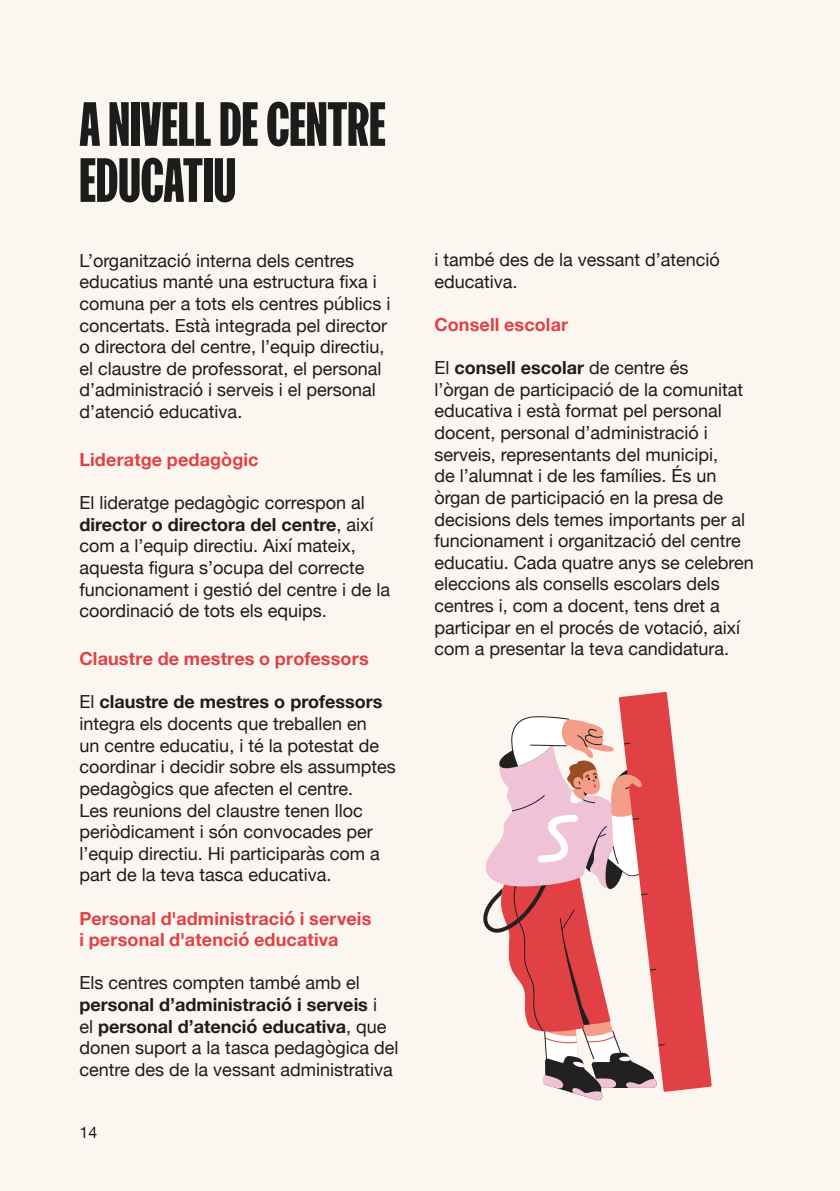
<style>
.page{position:relative;width:840px;height:1191px;background:#fff}
.page>*{position:absolute;margin:0;border:0;box-sizing:border-box;transform-origin:0 0}
.t1{font:60px/56px "FK Screamer Legacy Upright";color:#1b1c1c}
.Notes{font:18px/21.6px "Helvetica Neue";color:#1b1c1c}
.Notes-2{font:700 18px/21.6px "Helvetica Neue";letter-spacing:.01em;color:#e14045}
.t2{font:16px "Helvetica Neue";color:#1b1c1c}
.s1{font-weight:700}
</style>
<div class="page">
<div style="left:0;top:0;width:839px;height:1191px;background:#fcf6f0"></div>
<svg style="left:483px;top:692px;width:228px;height:409px"></svg>
<h2 class="t1" style="left:79px;top:97px;width:307px">A NIVELL DE CENTRE<br>EDUCATIU</h2>
<p class="Notes" style="left:79px;top:250px;width:312px">L’organització interna dels centres educatius manté una estructura fixa i comuna per a tots els centres públics i concertats. Està integrada pel director o directora del centre, l’equip directiu, el claustre de professorat, el personal d’administració i serveis i el personal d’atenció educativa.</p>
<h3 class="Notes-2" style="left:79px;top:449px;width:180px">Lideratge pedagògic</h3>
<p class="Notes" style="left:79px;top:493px;width:312px">El lideratge pedagògic correspon al <span class="s1">director o directora del centre</span>, així com a l’equip directiu. Així mateix, aquesta figura s’ocupa del correcte funcionament i gestió del centre i de la coordinació de tots els equips.</p>
<h3 class="Notes-2" style="left:79px;top:648px;width:290px">Claustre de mestres o professors</h3>
<p class="Notes" style="left:79px;top:692px;width:318px">El <span class="s1">claustre de mestres o professors </span>integra els docents que treballen en<br>un centre educatiu, i té la potestat de coordinar i decidir sobre els assumptes pedagògics que afecten el centre.<br>Les reunions del claustre tenen lloc periòdicament i són convocades per l’equip directiu. Hi participaràs com a part de la teva tasca educativa.</p>
<h3 class="Notes-2" style="left:79px;top:907px;width:293px">Personal d'administració i serveis i personal d'atenció educativa</h3>
<p class="Notes" style="left:79px;top:973px;width:320px">Els centres compten també amb el <span class="s1">personal d’administració i serveis</span> i<br>el <span class="s1">personal d’atenció educativa</span>, que donen suport a la tasca pedagògica del centre des de la vessant administrativa</p>
<p class="t2" style="left:79px;top:1121px;width:19px">14</p>
<p class="Notes" style="left:434px;top:250px;width:287px">i també des de la vessant d’atenció educativa.</p>
<p class="Notes-2" style="left:434px;top:314px;width:135px">Consell escolar</p>
<p class="Notes" style="left:434px;top:358px;width:321px">El <span class="s1">consell escolar</span> de centre és<br>l’òrgan de participació de la comunitat educativa i està format pel personal docent, personal d’administració i serveis, representants del municipi,<br>de l’alumnat i de les famílies. És un òrgan de participació en la presa de decisions dels temes importants per al funcionament i organització del centre educatiu. Cada quatre anys se celebren eleccions als consells escolars dels centres i, com a docent, tens dret a participar en el procés de votació, així com a presentar la teva candidatura.</p>
</div>
